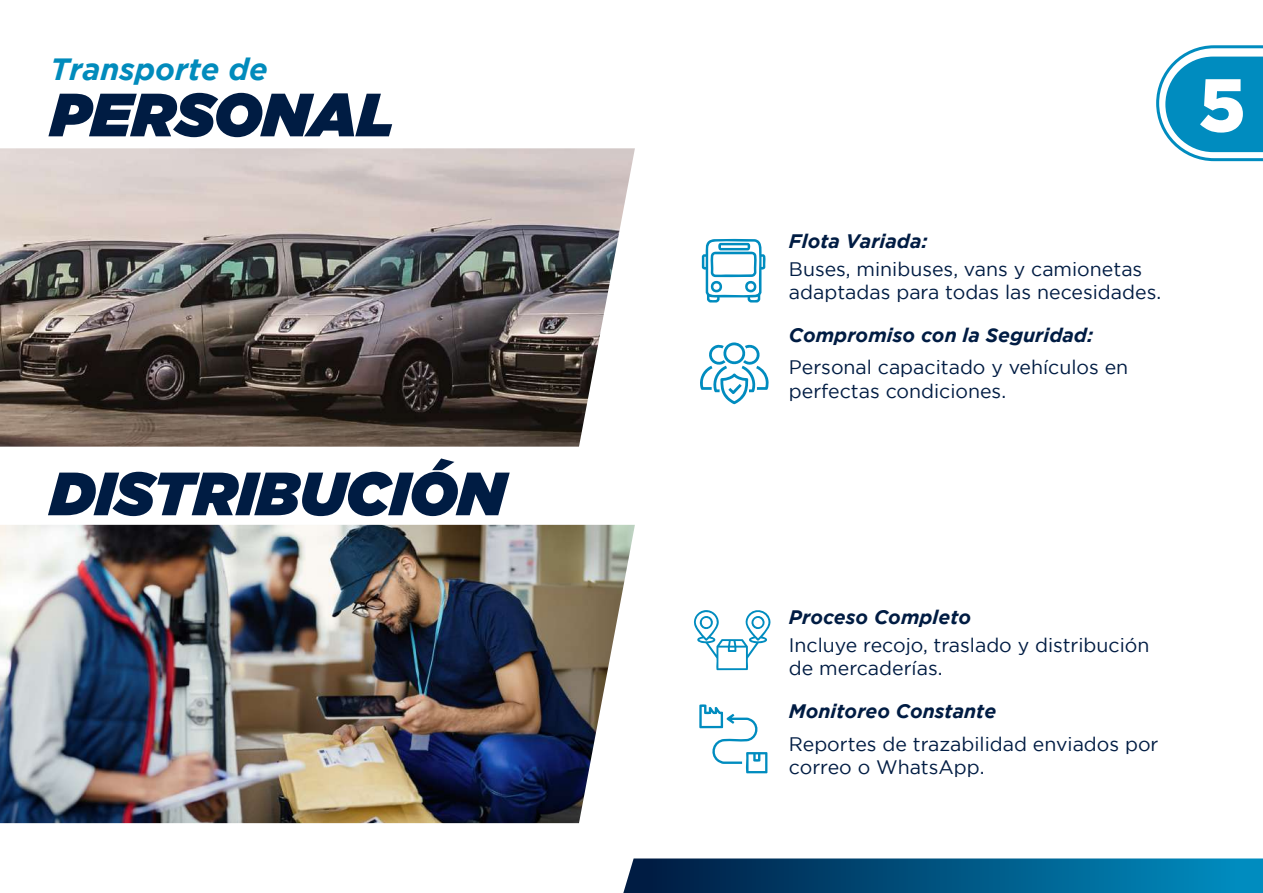
<style>
.page{position:relative;width:1263px;height:893px;background:#fff}
.page>*{position:absolute;margin:0;border:0;box-sizing:border-box;transform-origin:0 0}
.t1{font:900 74.85px "Gotham";color:#fff}
.t2{font:italic 900 60.9px "Gotham";color:#001c43}
.t3{font:italic 700 30.6px "Gotham";color:#018bbc}
.t4{font:19.5px/23.4px "Gotham";color:#001c43}
.t5{font:italic 700 19.5px "Gotham";color:#001c43}
</style>
<div class="page">
<img style="left:0;top:148px;width:635px;height:299px">
<svg style="left:1156px;top:45px;width:107px;height:116px"></svg>
<img style="left:0;top:525px;width:635px;height:298px">
<svg style="left:623px;top:858px;width:640px;height:35px;background:#065884"></svg>
<svg style="left:694px;top:610px;width:77px;height:60px"></svg>
<svg style="left:702px;top:239px;width:64px;height:63px"></svg>
<svg style="left:700px;top:342px;width:69px;height:62px"></svg>
<svg style="left:699px;top:704px;width:68px;height:69px"></svg>
<h3 class="t3" style="left:51px;top:58px;width:219px">Transporte de</h3>
<h2 class="t2" style="left:51px;top:79px;width:345px">PERSONAL</h2>
<h2 class="t2" style="left:50px;top:458px;width:456px">DISTRIBUCIÓN</h2>
<p class="t5" style="left:789px;top:234px;width:140px">Flota Variada:</p>
<p class="t4" style="left:789px;top:258px;width:374px">Buses, minibuses, vans y camionetas adaptadas para todas las necesidades.</p>
<p class="t5" style="left:789px;top:328px;width:306px">Compromiso con la Seguridad:</p>
<p class="t4" style="left:789px;top:357px;width:341px">Personal capacitado y vehículos en perfectas condiciones.</p>
<h1 class="t1" style="left:1198px;top:77px;width:49px">5</h1>
<p class="t5" style="left:789px;top:610px;width:184px">Proceso Completo</p>
<p class="t4" style="left:789px;top:635px;width:362px">Incluye recojo, traslado y distribución de mercaderías.</p>
<p class="t5" style="left:789px;top:704px;width:209px">Monitoreo Constante</p>
<p class="t4" style="left:789px;top:733px;width:371px">Reportes de trazabilidad enviados por correo o WhatsApp.</p>
</div>
